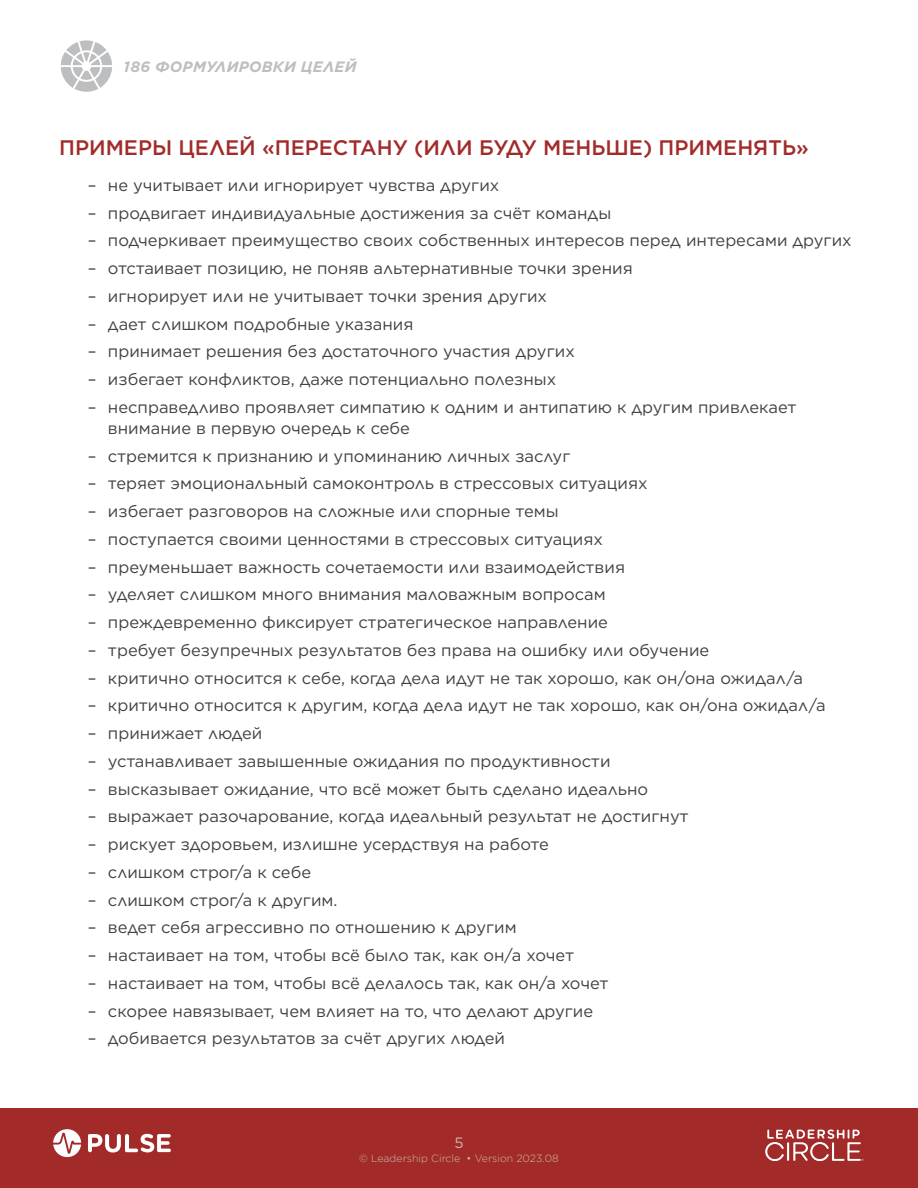
<style>
.page{position:relative;width:918px;height:1188px;background:#fff}
.page>*{position:absolute;margin:0;border:0;box-sizing:border-box;transform-origin:0 0}
.t1{font:500 21px "Gotham";color:#a22b2a}
.t2{font:16.5px/21px "Gotham";color:#414042}
.t3{font:italic 700 15px "Gotham";letter-spacing:.015em;color:#bcbec0}
.t4{font:15px "Gotham";color:#d0b5a8}
.t5{font:300 10.5px "Gotham";color:#d0b5a8}
</style>
<div class="page">
<svg style="left:61px;top:40px;width:51px;height:52px"></svg>
<div style="left:0;top:1108px;width:918px;height:80px;background:#a22b2a"></div>
<svg style="left:765px;top:1129px;width:98px;height:32px"></svg>
<svg style="left:88px;top:1134px;width:83px;height:19px"></svg>
<svg style="left:53px;top:1129px;width:28px;height:28px"></svg>
<p class="t3" style="left:124px;top:57px;width:234px">186 ФОРМУЛИРОВКИ ЦЕЛЕЙ</p>
<p class="t1" style="left:59px;top:134px;width:751px">ПРИМЕРЫ ЦЕЛЕЙ «ПЕРЕСТАНУ (ИЛИ БУДУ МЕНЬШЕ) ПРИМЕНЯТЬ»</p>
<p class="t2" style="left:88px;top:174px;width:413px">– не учитывает или игнорирует чувства других</p>
<p class="t2" style="left:88px;top:202px;width:525px">– продвигает индивидуальные достижения за счёт команды</p>
<p class="t2" style="left:88px;top:230px;width:765px">– подчеркивает преимущество своих собственных интересов перед интересами других</p>
<p class="t2" style="left:88px;top:257px;width:546px">– отстаивает позицию, не поняв альтернативные точки зрения</p>
<p class="t2" style="left:88px;top:285px;width:461px">– игнорирует или не учитывает точки зрения других</p>
<p class="t2" style="left:88px;top:313px;width:327px">– дает слишком подробные указания</p>
<p class="t2" style="left:88px;top:341px;width:489px">– принимает решения без достаточного участия других</p>
<p class="t2" style="left:88px;top:368px;width:470px">– избегает конфликтов, даже потенциально полезных</p>
<p class="t2" style="left:108px;top:396px;width:690px;text-indent:-20px">– несправедливо проявляет симпатию к одним и антипатию к другим привлекает внимание в первую очередь к себе</p>
<p class="t2" style="left:88px;top:445px;width:484px">– стремится к признанию и упоминанию личных заслуг</p>
<p class="t2" style="left:88px;top:473px;width:561px">– теряет эмоциональный самоконтроль в стрессовых ситуациях</p>
<p class="t2" style="left:88px;top:500px;width:472px">– избегает разговоров на сложные или спорные темы</p>
<p class="t2" style="left:88px;top:528px;width:517px">– поступается своими ценностями в стрессовых ситуациях</p>
<p class="t2" style="left:88px;top:556px;width:539px">– преуменьшает важность сочетаемости или взаимодействия</p>
<p class="t2" style="left:88px;top:584px;width:519px">– уделяет слишком много внимания маловажным вопросам</p>
<p class="t2" style="left:88px;top:611px;width:522px">– преждевременно фиксирует стратегическое направление</p>
<p class="t2" style="left:88px;top:639px;width:623px">– требует безупречных результатов без права на ошибку или обучение</p>
<p class="t2" style="left:88px;top:667px;width:717px">– критично относится к себе, когда дела идут не так хорошо, как он/она ожидал/а</p>
<p class="t2" style="left:88px;top:695px;width:739px">– критично относится к другим, когда дела идут не так хорошо, как он/она ожидал/а</p>
<p class="t2" style="left:88px;top:722px;width:176px">– принижает людей</p>
<p class="t2" style="left:88px;top:750px;width:524px">– устанавливает завышенные ожидания по продуктивности</p>
<p class="t2" style="left:88px;top:778px;width:562px">– высказывает ожидание, что всё может быть сделано идеально</p>
<p class="t2" style="left:88px;top:806px;width:602px">– выражает разочарование, когда идеальный результат не достигнут</p>
<p class="t2" style="left:88px;top:834px;width:463px">– рискует здоровьем, излишне усердствуя на работе</p>
<p class="t2" style="left:88px;top:861px;width:225px">– слишком строг/а к себе</p>
<p class="t2" style="left:88px;top:889px;width:251px">– слишком строг/а к другим.</p>
<p class="t2" style="left:88px;top:917px;width:431px">– ведет себя агрессивно по отношению к другим</p>
<p class="t2" style="left:88px;top:945px;width:488px">– настаивает на том, чтобы всё было так, как он/а хочет</p>
<p class="t2" style="left:88px;top:972px;width:522px">– настаивает на том, чтобы всё делалось так, как он/а хочет</p>
<p class="t2" style="left:88px;top:1000px;width:507px">– скорее навязывает, чем влияет на то, что делают другие</p>
<p class="t2" style="left:88px;top:1028px;width:419px">– добивается результатов за счёт других людей</p>
<p class="t4" style="left:454px;top:1133px;width:11px">5</p>
<p class="t5" style="left:359px;top:1152px;width:201px">© Leadership Circle • Version 2023.08</p>
</div>
